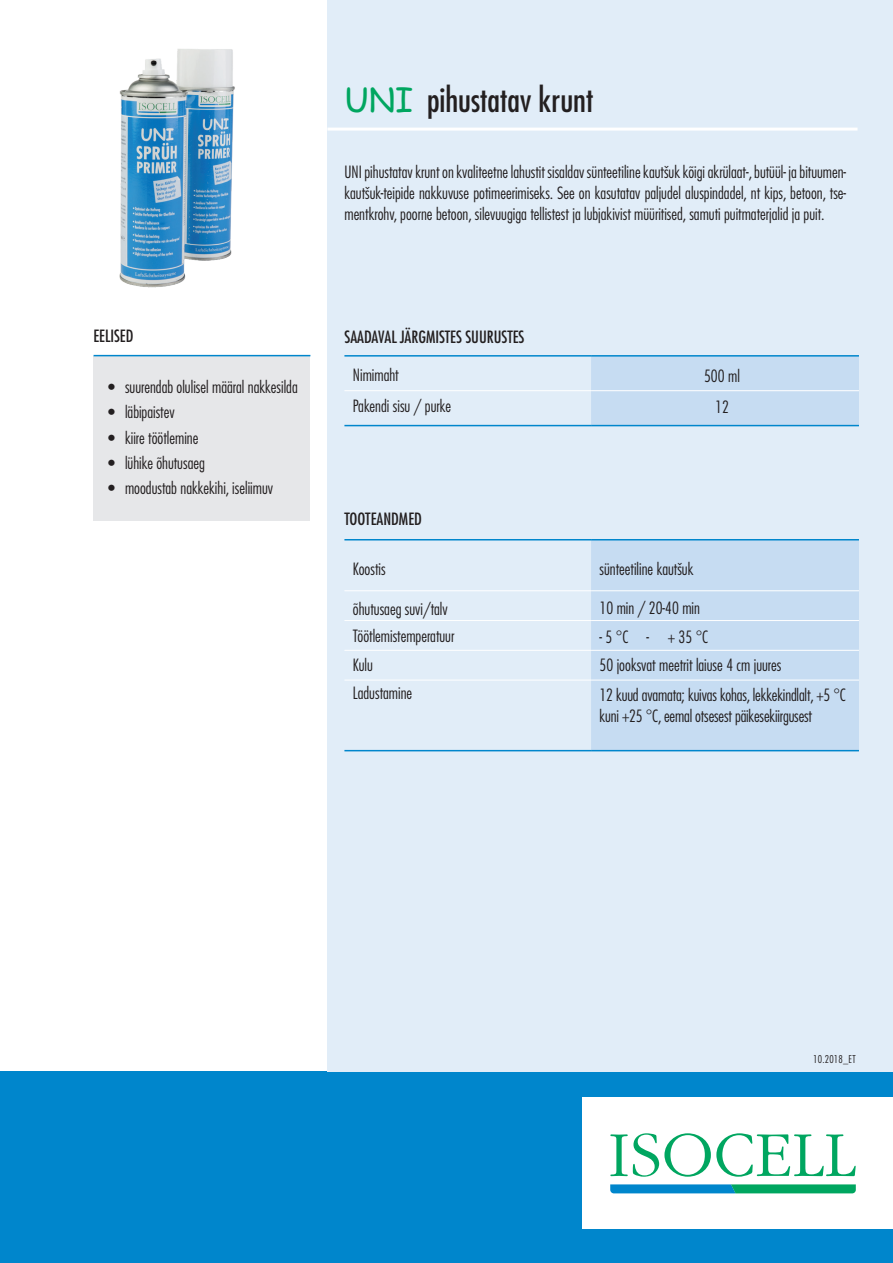
<style>
.page{position:relative;width:893px;height:1263px;background:#fff}
.page>*{position:absolute;margin:0;border:0;box-sizing:border-box;transform-origin:0 0}
.t1{font:500 condensed 33px "Futura LT Pro";color:#231f20}
.t2{font:300 condensed 16.5px/21px "Futura LT Pro";color:#231f20}
.t3{font:500 condensed 16.5px "Futura LT Pro";color:#231f20}
.t4{font:300 condensed 10.5px "Futura LT Pro";letter-spacing:.02em;color:#231f20}
.s1{font-family:"Comic Sans MS";font-weight:400;font-stretch:normal;color:#00a660}
</style>
<div class="page">
<div style="left:0;top:1071px;width:893px;height:192px;background:#0086cc"></div>
<div style="left:583px;top:1097px;width:310px;height:132px;background:#fff"></div>
<svg style="left:610px;top:1133px;width:246px;height:44px"></svg>
<svg style="left:610px;top:1184px;width:246px;height:9px;background:#0d9b9b"></svg>
<div style="left:327px;top:0;width:566px;height:1071px;background:#e1edf8"></div>
<hr style="left:327px;top:128px;width:530px;height:3px;background:#fff">
<div style="left:591px;top:540px;width:268px;height:210px;background:#c6dcf2"></div>
<hr style="left:344px;top:590px;width:247px;height:1px;background:#fff">
<hr style="left:591px;top:590px;width:268px;height:1px;background:#fff">
<hr style="left:344px;top:620px;width:247px;height:1px;background:#fff">
<hr style="left:591px;top:620px;width:268px;height:1px;background:#fff">
<hr style="left:344px;top:650px;width:247px;height:1px;background:#fff">
<hr style="left:591px;top:650px;width:268px;height:1px;background:#fff">
<hr style="left:344px;top:539px;width:247px;height:1px;background:#0086cc">
<hr style="left:591px;top:539px;width:268px;height:1px;background:#0086cc">
<hr style="left:344px;top:680px;width:247px;height:1px;background:#fff">
<hr style="left:591px;top:680px;width:268px;height:1px;background:#fff">
<hr style="left:344px;top:750px;width:247px;height:1px;background:#0086cc">
<hr style="left:591px;top:750px;width:268px;height:1px;background:#0086cc">
<img style="left:119px;top:49px;width:116px;height:239px">
<div style="left:591px;top:357px;width:268px;height:68px;background:#c6dcf2"></div>
<hr style="left:344px;top:355px;width:247px;height:2px;background:#0086cc">
<hr style="left:591px;top:355px;width:268px;height:2px;background:#0086cc">
<hr style="left:344px;top:425px;width:247px;height:1px;background:#0086cc">
<hr style="left:591px;top:425px;width:268px;height:1px;background:#0086cc">
<hr style="left:344px;top:390px;width:247px;height:1px;background:#fff">
<hr style="left:591px;top:390px;width:268px;height:1px;background:#fff">
<div style="left:94px;top:356px;width:216px;height:165px;background:#e6e7e9"></div>
<hr style="left:94px;top:355px;width:216px;height:1px;background:#0086cc">
<p class="t3" style="left:94px;top:325px;width:41px">EELISED</p>
<p class="t2" style="left:108px;top:376px;width:191px">• suurendab olulisel määral nakkesilda</p>
<p class="t2" style="left:108px;top:402px;width:68px">• läbipaistev</p>
<p class="t2" style="left:108px;top:427px;width:92px">• kiire töötlemine</p>
<p class="t2" style="left:108px;top:452px;width:98px">• lühike õhutusaeg</p>
<p class="t2" style="left:108px;top:477px;width:166px">• moodustab nakkekihi, iseliimuv</p>
<h1 class="t1" style="left:344px;top:77px;width:250px"><span class="s1">UNI</span> pihustatav krunt</h1>
<p class="t2" style="left:344px;top:162px;width:503px;text-align:justify">UNI pihustatav krunt on kvaliteetne lahustit sisaldav sünteetiline kautšuk kõigi akrülaat-, butüül- ja bituumen&shy;kautšuk-teipide nakkuvuse potimeerimiseks. See on kasutatav paljudel aluspindadel, nt kips, betoon, tse&shy;mentkrohv, poorne betoon, silevuugiga tellistest ja lubjakivist müüritised, samuti puitmaterjalid ja puit.</p>
<p class="t3" style="left:344px;top:325px;width:181px">SAADAVAL JÄRGMISTES SUURUSTES</p>
<p class="t2" style="left:353px;top:360px;width:100px;line-height:30.6px">Nimimaht<br>Pakendi sisu / purke</p>
<p class="t3" style="left:344px;top:508px;width:79px">TOOTEANDMED</p>
<p class="t2" style="left:704px;top:361px;width:37px;line-height:30.6px;text-align:center">500 ml<br>12</p>
<p class="t2" style="left:353px;top:558px;width:34px">Koostis</p>
<p class="t2" style="left:600px;top:558px;width:95px">sünteetiline kautšuk</p>
<p class="t2" style="left:353px;top:595px;width:103px;line-height:26.5px">õhutusaeg suvi/talv<br>Töötlemistemperatuur</p>
<p class="t2" style="left:353px;top:655px;width:21px">Kulu</p>
<p class="t2" style="left:600px;top:655px;width:183px">50 jooksvat meetrit laiuse 4 cm juures</p>
<p class="t2" style="left:353px;top:683px;width:61px">Ladustamine</p>
<p class="t2" style="left:600px;top:684px;width:248px">12 kuud avamata; kuivas kohas, lekkekindlalt, +5 °C kuni +25 °C, eemal otsesest päikesekiirgusest</p>
<p class="t2" style="left:600px;top:597px;width:102px">10 min / 20-40 min</p>
<p class="t2" style="left:600px;top:627px;width:110px">- 5 °C - + 35 °C</p>
<p class="t4" style="left:813px;top:1052px;width:44px">10.2018_ET</p>
</div>
